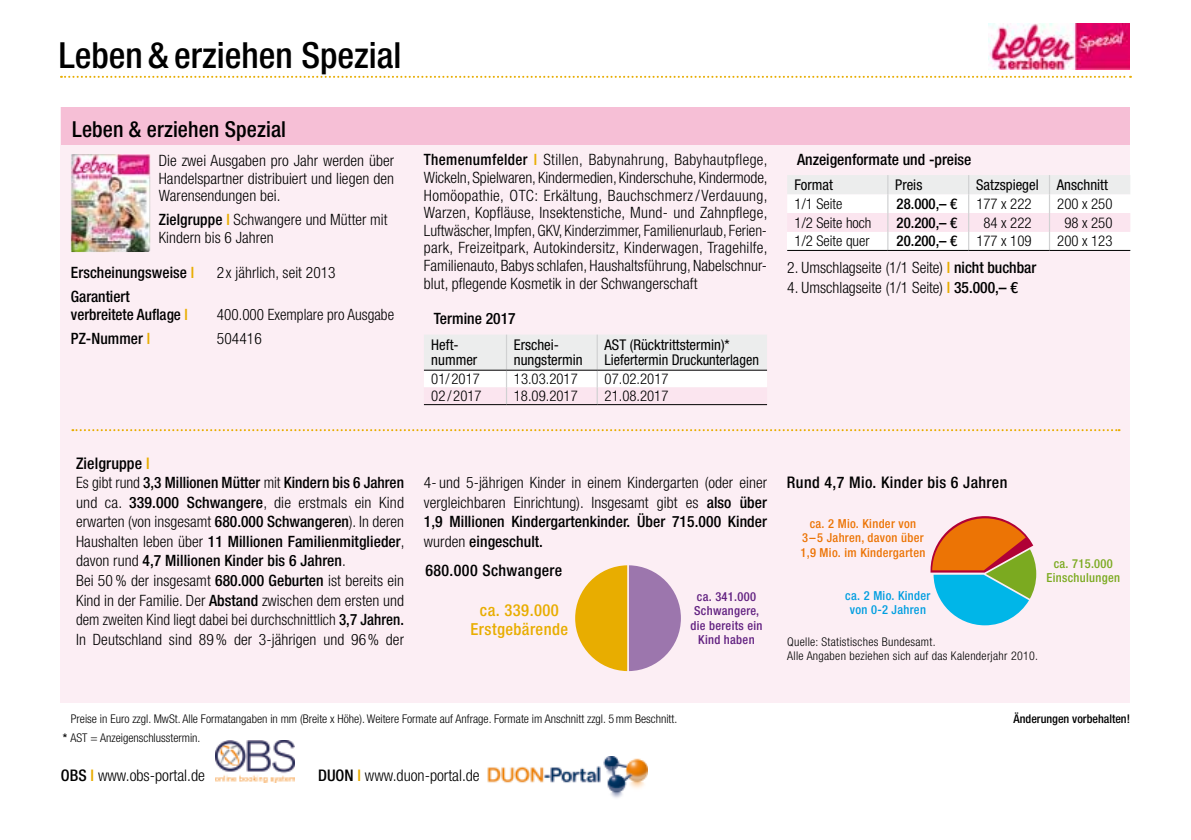
<style>
.page{position:relative;width:1191px;height:840px;background:#fff}
.page>*{position:absolute;margin:0;border:0;box-sizing:border-box;transform-origin:0 0}
.t1{font:500 condensed 36px "Helvetica Neue LT Std";color:#000}
.t2{font:500 condensed 22px "Helvetica Neue LT Std";letter-spacing:.005em;color:#000}
.t3{font:500 condensed 16.6px/18.6px "Helvetica Neue LT Std";letter-spacing:.025em;color:#e8ad00;text-align:center}
.t4{font:500 condensed 16px "Helvetica Neue LT Std";letter-spacing:.025em;color:#000}
.t5{font:300 condensed 16px "Helvetica Neue LT Std";color:#000}
.t6{font:500 condensed 16px "Helvetica Neue LT Std";letter-spacing:.005em;color:#000}
.t7{font:300 condensed 15.6px/19.6px "Helvetica Neue LT Std";letter-spacing:.005em;color:#000;text-align:justify}
.t8{font:500 condensed 15.6px/17.6px "Helvetica Neue LT Std";color:#000}
.t9{font:300 condensed 14.8px "Helvetica Neue LT Std";color:#000}
.t10{font:condensed 14.8px/14.6px "Helvetica Neue LT Std";color:#000}
.t11{font:500 condensed 14.8px "Helvetica Neue LT Std";color:#000}
.t12{font:500 condensed 12.4px/14.6px "Helvetica Neue LT Std";letter-spacing:.025em;color:#ec7405;text-align:center}
.t13{font:500 condensed 12.4px/14.6px "Helvetica Neue LT Std";letter-spacing:.025em;color:#622181;text-align:center}
.t14{font:500 condensed 12.4px/14.6px "Helvetica Neue LT Std";letter-spacing:.025em;color:#009ee0;text-align:center}
.t15{font:500 condensed 12.4px/14.6px "Helvetica Neue LT Std";letter-spacing:.025em;color:#7baa20;text-align:center}
.t16{font:300 condensed 12px/19.6px "Helvetica Neue LT Std";color:#000}
.t17{font:300 condensed 12px/14.4px "Helvetica Neue LT Std";letter-spacing:.025em;color:#000}
.t18{font:500 condensed 12px "Helvetica Neue LT Std";color:#000}
.s1{font-weight:500}
.s2{font-weight:500;color:#e8ad00}
.s3{color:#e8ad00}
</style>
<div class="page">
<div style="left:61px;top:107px;width:1069px;height:595px;background:#fceef4"></div>
<svg style="left:61px;top:76px;width:1070px;height:2px"></svg>
<img style="left:989px;top:23px;width:140px;height:46px">
<div style="left:61px;top:107px;width:1068px;height:38px;background:#f6bfd6"></div>
<svg style="left:424px;top:334px;width:343px;height:70px"></svg>
<hr style="left:424px;top:369px;width:82px;height:1px;background:#000">
<hr style="left:506px;top:369px;width:91px;height:1px;background:#000">
<hr style="left:597px;top:369px;width:170px;height:1px;background:#000">
<hr style="left:424px;top:404px;width:82px;height:1px;background:#000">
<hr style="left:506px;top:404px;width:91px;height:1px;background:#000">
<hr style="left:597px;top:404px;width:170px;height:1px;background:#000">
<svg style="left:787px;top:175px;width:343px;height:75px"></svg>
<hr style="left:787px;top:250px;width:101px;height:1px;background:#000">
<hr style="left:888px;top:250px;width:80px;height:1px;background:#000">
<hr style="left:968px;top:250px;width:81px;height:1px;background:#000">
<hr style="left:1049px;top:250px;width:81px;height:1px;background:#000">
<img style="left:71px;top:154px;width:79px;height:98px">
<svg style="left:72px;top:429px;width:1047px;height:2px"></svg>
<svg style="left:930px;top:516px;width:106px;height:109px"></svg>
<svg style="left:575px;top:565px;width:106px;height:105px"></svg>
<img style="left:215px;top:740px;width:80px;height:42px">
<img style="left:487px;top:756px;width:161px;height:42px">
<h1 class="t1" style="left:59px;top:34px;width:344px">Leben &amp; erziehen Spezial</h1>
<h2 class="t2" style="left:72px;top:116px;width:215px">Leben &amp; erziehen Spezial</h2>
<p class="t7" style="left:159px;top:151px;width:237px;line-height:17.6px">Die zwei Ausgaben pro Jahr werden über Handelspartner distribuiert und liegen den Warensendungen bei.</p>
<p class="t7" style="left:159px;top:211px;width:230px;line-height:17.6px"><span class="s1">Zielgruppe</span> <span class="s2">I</span> Schwangere und Mütter mit<br>Kindern bis 6 Jahren</p>
<p class="t8" style="left:71px;top:263px;width:125px">Erscheinungsweise <span class="s3">I</span></p>
<p class="t7" style="left:217px;top:262px;width:120px">2x jährlich, seit 2013</p>
<p class="t8" style="left:71px;top:287px;width:119px">Garantiert verbreitete Auflage <span class="s3">I</span></p>
<p class="t7" style="left:217px;top:304px;width:179px">400.000 Exemplare pro Ausgabe</p>
<p class="t8" style="left:71px;top:329px;width:81px">PZ-Nummer <span class="s3">I</span></p>
<p class="t7" style="left:217px;top:328px;width:46px">504416</p>
<p class="t7" style="left:424px;top:151px;width:345px;line-height:17.6px"><span class="s1">Themenumfelder</span> <span class="s2">I</span> Stillen, Babynahrung, Babyhautpflege, Wickeln, Spielwaren, Kindermedien, Kinderschuhe, Kindermode, Homöopathie, OTC: Erkältung, Bauchschmerz/Verdauung, Warzen, Kopfläuse, Insektenstiche, Mund- und Zahnpflege, Luftwäscher, Impfen, GKV, Kinderzimmer, Familienurlaub, Ferien&shy;park, Freizeitpark, Autokindersitz, Kinderwagen, Tragehilfe, Familienauto, Babys schlafen, Haushaltsführung, Nabelschnur&shy;blut, pflegende Kosmetik in der Schwangerschaft</p>
<p class="t8" style="left:434px;top:309px;width:83px">Termine 2017</p>
<p class="t10" style="left:431px;top:337px;width:48px">Heft-- nummer</p>
<p class="t10" style="left:514px;top:337px;width:70px">Erschei&shy;nungstermin</p>
<p class="t10" style="left:604px;top:337px;width:156px">AST (Rücktrittstermin)*<br>Liefertermin Druckunterlagen</p>
<p class="t9" style="left:431px;top:370px;width:50px">01/ 2017</p>
<p class="t9" style="left:514px;top:370px;width:65px">13.03.2017</p>
<p class="t9" style="left:604px;top:370px;width:65px">07.02.2017</p>
<p class="t9" style="left:431px;top:387px;width:52px">02 / 2017</p>
<p class="t9" style="left:514px;top:387px;width:65px">18.09.2017</p>
<p class="t9" style="left:604px;top:387px;width:65px">21.08.2017</p>
<p class="t8" style="left:797px;top:151px;width:176px">Anzeigenformate und -preise</p>
<p class="t10" style="left:794px;top:177px;width:40px">Format</p>
<p class="t10" style="left:895px;top:177px;width:29px">Preis</p>
<p class="t10" style="left:976px;top:177px;width:133px">Satzspiegel Anschnitt</p>
<p class="t9" style="left:794px;top:195px;width:49px">1/1 Seite</p>
<p class="t11" style="left:896px;top:195px;width:62px">28.000,– €</p>
<p class="t9" style="left:976px;top:195px;width:57px">177 x 222</p>
<p class="t9" style="left:1057px;top:195px;width:57px">200 x 250</p>
<p class="t9" style="left:794px;top:214px;width:78px">1/2 Seite hoch</p>
<p class="t11" style="left:896px;top:213px;width:62px">20.200,– €</p>
<p class="t9" style="left:983px;top:214px;width:50px">84 x 222</p>
<p class="t9" style="left:1064px;top:214px;width:50px">98 x 250</p>
<p class="t9" style="left:794px;top:232px;width:76px">1/2 Seite quer</p>
<p class="t11" style="left:896px;top:232px;width:62px">20.200,– €</p>
<p class="t9" style="left:976px;top:232px;width:57px">177 x 109</p>
<p class="t9" style="left:1057px;top:232px;width:57px">200 x 123</p>
<p class="t7" style="left:787px;top:258px;width:251px">2. Umschlagseite (1/1 Seite) <span class="s2">I</span> <span class="s1">nicht buchbar</span></p>
<p class="t7" style="left:787px;top:277px;width:232px">4. Umschlagseite (1/1 Seite) <span class="s2">I</span> <span class="s1">35.000,– €</span></p>
<p class="t6" style="left:76px;top:453px;width:75px">Zielgruppe <span class="s3">I</span></p>
<p class="t7" style="left:76px;top:472px;width:330px;text-align:left">Es gibt rund <span class="s1">3,3 Millionen Mütter</span> mit <span class="s1">Kindern bis 6 Jahren </span>und ca. <span class="s1">339.000 Schwangere</span>, die erstmals ein Kind erwarten (von insgesamt <span class="s1">680.000 Schwangeren</span>). In deren Haushalten leben über <span class="s1">11 Millionen Familienmitglieder</span>, davon rund <span class="s1">4,7 Millionen Kinder bis 6 Jahren</span>.<br>Bei 50 % der insgesamt <span class="s1">680.000 Geburten</span> ist bereits ein Kind in der Familie. Der <span class="s1">Abstand</span> zwischen dem ersten und dem zweiten Kind liegt dabei bei durchschnittlich <span class="s1">3,7 Jahren.<br></span>In Deutschland sind 89 % der 3-jährigen und 96% der</p>
<p class="t4" style="left:787px;top:473px;width:222px">Rund 4,7 Mio. Kinder bis 6 Jahren</p>
<p class="t7" style="left:424px;top:472px;width:345px">4- und 5-jährigen Kinder in einem Kindergarten (oder einer vergleichbaren Einrichtung). Insgesamt gibt es <span class="s1">also über 1,9 Millionen Kindergartenkinder. Über 715.000 Kinder </span>wurden <span class="s1">eingeschult.</span></p>
<p class="t12" style="left:800px;top:515px;width:126px">ca. 2 Mio. Kinder von<br>3 – 5 Jahren, davon über<br>1,9 Mio. im Kindergarten</p>
<p class="t4" style="left:425px;top:560px;width:138px">680.000 Schwangere</p>
<p class="t3" style="left:470px;top:600px;width:99px">ca. 339.000<br>Erstgebärende</p>
<p class="t14" style="left:845px;top:587px;width:87px">ca. 2 Mio. Kinder von 0-2 Jahren</p>
<p class="t13" style="left:690px;top:588px;width:74px">ca. 341.000<br>Schwangere, die bereits ein<br>Kind haben</p>
<p class="t17" style="left:787px;top:634px;width:252px">Quelle: Statistisches Bundesamt.<br>Alle Angaben beziehen sich auf das Kalenderjahr 2010.</p>
<p class="t15" style="left:1046px;top:555px;width:75px">ca. 715.000<br>Einschulungen</p>
<p class="t16" style="left:63px;top:708px;width:616px;text-indent:8px">Preise in Euro zzgl. MwSt. Alle Formatangaben in mm (Breite x Höhe). Weitere Formate auf Anfrage. Formate im Anschnitt zzgl. 5mm Beschnitt. <span class="s1">*</span> AST = Anzeigenschlusstermin.</p>
<p class="t5" style="left:61px;top:766px;width:145px"><span class="s1">OBS</span> <span class="s2">I</span> www.obs-portal.de</p>
<p class="t5" style="left:318px;top:766px;width:163px"><span class="s1">DUON</span> <span class="s2">I</span> www.duon-portal.de</p>
<p class="t18" style="left:1013px;top:711px;width:118px">Änderungen vorbehalten!</p>
</div>
